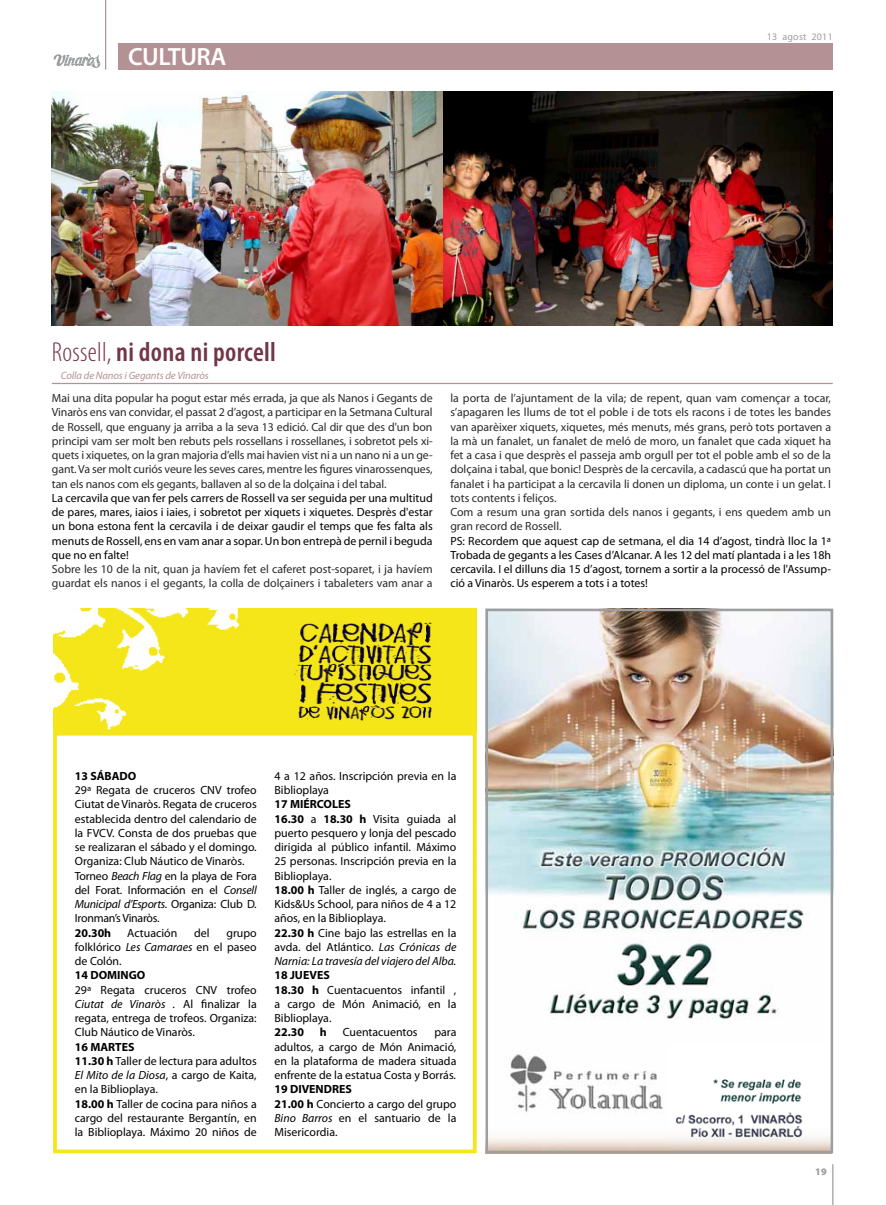
<style>
.page{position:relative;width:886px;height:1205px;background:#fff}
.page>*{position:absolute;margin:0;border:0;box-sizing:border-box;transform-origin:0 0}
.t1{font:600 condensed 27.5px "Myriad Pro";letter-spacing:.01em;color:#743647}
.t2{font:600 25px "Myriad Pro";letter-spacing:-.02em;color:#fff}
.t3{font:11.88px/14.2px "Myriad Pro";color:#000}
.t4{font:11.88px/14.2px "Myriad Pro";color:#2a2a2a}
.t5{font:700 11.88px "Myriad Pro";color:#000}
.t6{font:italic 10.62px "Myriad Pro";letter-spacing:-.01em;color:#b49194}
.t7{font:10px "Myriad Pro";letter-spacing:.025em;color:#9c9e9f}
.t8{font:900 10px "Myriad Pro";color:#9c9e9f}
.s1{font-weight:300}
.s2{font-style:italic}
.s3{font-weight:700}
</style>
<div class="page">
<hr style="left:832px;top:1164px;width:1px;height:41px;background:#9c9e9f">
<hr style="left:105px;top:0;width:1px;height:70px;background:#b49194">
<svg style="left:53px;top:53px;width:47px;height:15px"></svg>
<div style="left:119px;top:43px;width:714px;height:27px;background:#b49194"></div>
<img style="left:52px;top:91px;width:781px;height:234px">
<hr style="left:52px;top:383px;width:781px;height:1px;background:#b49194">
<div style="left:53px;top:609px;width:424px;height:123px;background:#f5e619"></div>
<img style="left:294px;top:622px;width:138px;height:99px">
<img style="left:53px;top:608px;width:200px;height:122px">
<div style="left:53px;top:732px;width:424px;height:421px;border:4px solid #f5e619"></div>
<img style="left:488px;top:612px;width:342px;height:408px">
<img style="left:488px;top:1054px;width:180px;height:96px">
<img style="left:668px;top:1079px;width:162px;height:71px">
<div style="left:485px;top:609px;width:348px;height:544px;border:2px solid #9c9e9f"></div>
<h2 class="t2" style="left:128px;top:41px;width:100px">CULTURA</h2>
<p class="t7" style="left:767px;top:31px;width:67px">13 agost 2011</p>
<h1 class="t1" style="left:52px;top:335px;width:226px"><span class="s1">Rossell,</span> ni dona ni porcell</h1>
<p class="t6" style="left:61px;top:368px;width:150px">Colla de Nanos i Gegants de Vinaròs</p>
<p class="t4" style="left:52px;top:391px;width:382px;text-align:justify">Mai una dita popular ha pogut estar més errada, ja que als Nanos i Gegants de Vinaròs ens van convidar, el passat 2 d’agost, a participar en la Setmana Cultural de Rossell, que enguany ja arriba a la seva 13 edició. Cal dir que des d'un bon principi vam ser molt ben rebuts pels rossellans i rossellanes, i sobretot pels xi&shy;quets i xiquetes, on la gran majoria d’ells mai havien vist ni a un nano ni a un ge&shy;gant. Va ser molt curiós veure les seves cares, mentre les figures vinarossenques, tan els nanos com els gegants, ballaven al so de la dolçaina i del tabal.</p>
<p class="t3" style="left:52px;top:490px;width:382px;text-align:justify">La cercavila que van fer pels carrers de Rossell va ser seguida per una multitud de pares, mares, iaios i iaies, i sobretot per xiquets i xiquetes. Desprès d'estar un bona estona fent la cercavila i de deixar gaudir el temps que fes falta als menuts de Rossell, ens en vam anar a sopar. Un bon entrepà de pernil i beguda que no en falte!</p>
<p class="t4" style="left:52px;top:562px;width:382px">Sobre les 10 de la nit, quan ja havíem fet el caferet post-soparet, i ja havíem guardat els nanos i el gegants, la colla de dolçainers i tabaleters vam anar a</p>
<p class="t4" style="left:450px;top:391px;width:382px">la porta de l’ajuntament de la vila; de repent, quan vam començar a tocar, s’apagaren les llums de tot el poble i de tots els racons i de totes les bandes van aparèixer xiquets, xiquetes, més menuts, més grans, però tots portaven a la mà un fanalet, un fanalet de meló de moro, un fanalet que cada xiquet ha fet a casa i que desprès el passeja amb orgull per tot el poble amb el so de la dolçaina i tabal, que bonic! Desprès de la cercavila, a cadascú que ha portat un fanalet i ha participat a la cercavila li donen un diploma, un conte i un gelat. I tots contents i feliços.<br>Com a resum una gran sortida dels nanos i gegants, i ens quedem amb un gran record de Rossell.</p>
<p class="t3" style="left:450px;top:533px;width:382px;text-align:justify">PS: Recordem que aquest cap de setmana, el dia 14 d’agost, tindrà lloc la 1ª Trobada de gegants a les Cases d’Alcanar. A les 12 del matí plantada i a les 18h cercavila. I el dilluns dia 15 d’agost, tornem a sortir a la processó de l'Assump&shy;ció a Vinaròs. Us esperem a tots i a totes!</p>
<p class="t5" style="left:75px;top:768px;width:63px">13 SÁBADO</p>
<p class="t3" style="left:75px;top:783px;width:183px">29ª Regata de cruceros CNV trofeo Ciutat de Vinaròs. Regata de cruceros establecida dentro del calendario de la FVCV. Consta de dos pruebas que se realizaran el sábado y el domingo.<br>Organiza: Club Náutico de Vinaròs.<br>Torneo <span class="s2">Beach Flag</span> en la playa de Fora del Forat. Información en el <span class="s2">Consell Municipal d’Esports.</span> Organiza: Club D.<br>Ironman’s Vinaròs.</p>
<p class="t5" style="left:75px;top:925px;width:38px">20.30h</p>
<p class="t3" style="left:127px;top:925px;width:52px">Actuación</p>
<p class="t3" style="left:194px;top:925px;width:17px">del</p>
<p class="t3" style="left:75px;top:925px;width:183px;text-align:justify;text-indent:152px">grupo folklórico <span class="s2">Les Camaraes</span> en el paseo de Colón.</p>
<p class="t5" style="left:75px;top:967px;width:72px">14 DOMINGO</p>
<p class="t3" style="left:75px;top:982px;width:183px;text-align:justify">29ª Regata cruceros CNV trofeo <span class="s2">Ciutat de Vinaròs</span> . Al finalizar la regata, entrega de trofeos. Organiza:<br>Club Náutico de Vinaròs.</p>
<p class="t3" style="left:75px;top:1039px;width:183px"><span class="s3">16 MARTES<br>11.30 h</span> Taller de lectura para adultos<br><span class="s2">El Mito de la Diosa</span>, a cargo de Kaita, en la Biblioplaya.<br><span class="s3">18.00 h</span> Taller de cocina para niños a cargo del restaurante Bergantín, en la Biblioplaya. Máximo 20 niños de</p>
<p class="t3" style="left:274px;top:768px;width:183px">4 a 12 años. Inscripción previa en la<br>Biblioplaya</p>
<p class="t3" style="left:274px;top:797px;width:183px"><span class="s3">17 MIÉRCOLES<br>16.30</span> a <span class="s3">18.30 h</span> Visita guiada al puerto pesquero y lonja del pescado dirigida al público infantil. Máximo<br>25 personas. Inscripción previa en la<br>Biblioplaya.<br><span class="s3">18.00 h</span> Taller de inglés, a cargo de<br>Kids&amp;Us School, para niños de 4 a 12 años, en la Biblioplaya.<br><span class="s3">22.30 h</span> Cine bajo las estrellas en la avda. del Atlántico. <span class="s2">Las Crónicas de<br>Narnia: La travesía del viajero del Alba.</span></p>
<p class="t3" style="left:274px;top:968px;width:183px"><span class="s3">18 JUEVES<br>18.30 h</span> Cuentacuentos infantil , a cargo de Món Animació, en la<br>Biblioplaya.</p>
<p class="t5" style="left:274px;top:1024px;width:31px">22.30</p>
<p class="t5" style="left:320px;top:1024px;width:8px">h</p>
<p class="t3" style="left:343px;top:1025px;width:76px">Cuentacuentos</p>
<p class="t3" style="left:274px;top:1025px;width:183px;text-align:justify;text-indent:160px">para adultos, a cargo de Món Animació, en la plataforma de madera situada enfrente de la estatua Costa y Borrás.</p>
<p class="t3" style="left:274px;top:1082px;width:183px"><span class="s3">19 DIVENDRES<br>21.00 h</span> Concierto a cargo del grupo<br><span class="s2">Bino Barros</span> en el santuario de la<br>Misericordia.</p>
<p class="t8" style="left:815px;top:1165px;width:13px">19</p>
</div>
